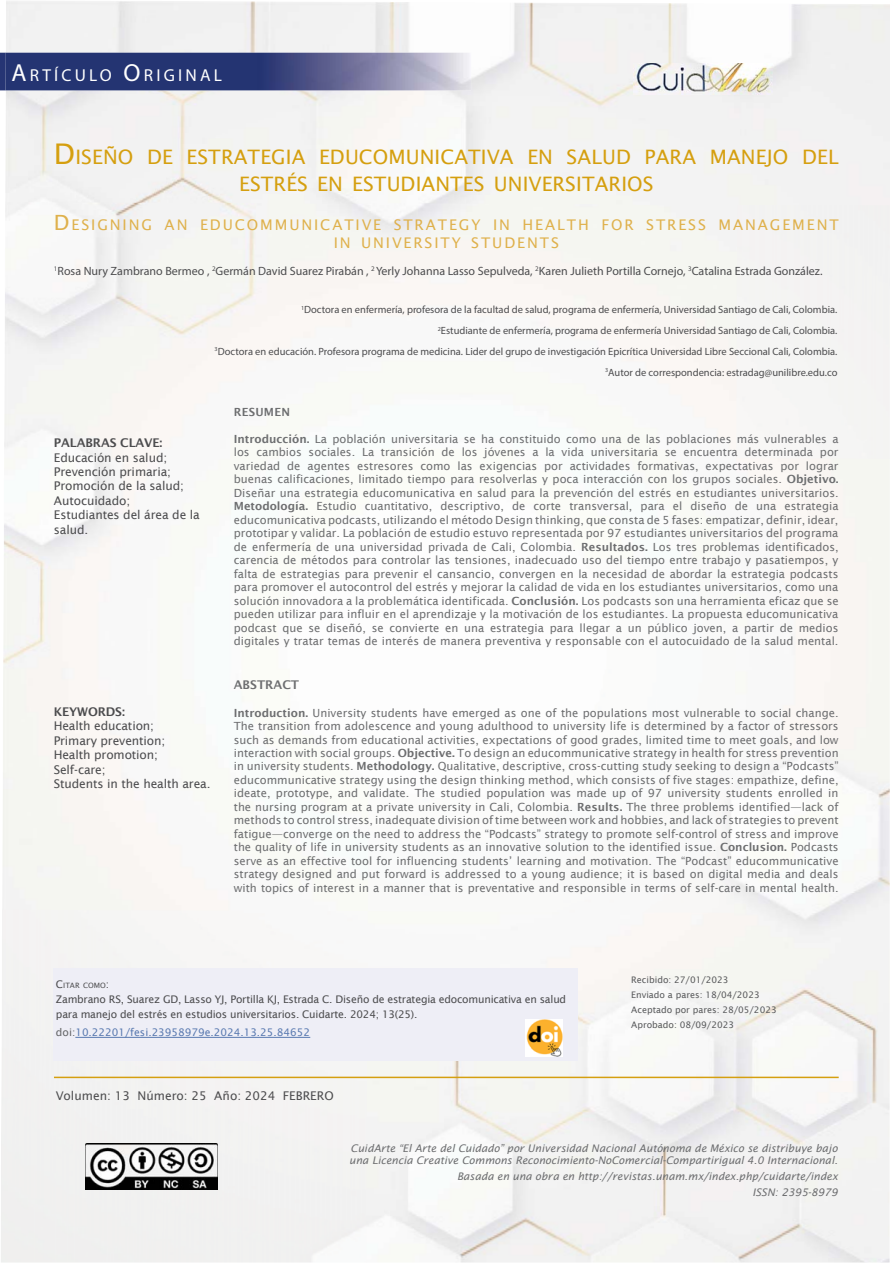
<style>
.page{position:relative;width:893px;height:1263px;background:#fff}
.page>*{position:absolute;margin:0;border:0;box-sizing:border-box;transform-origin:0 0}
.t1{font:19.95px/27px "Lucida Sans";letter-spacing:.005em;color:#d59f0f;text-align:center}
.t2{font:17.25px "Myriad Pro";letter-spacing:.185em;color:#fff}
.t3{font:14.7px/18px "Lucida Sans";letter-spacing:.13em;color:#dfb14c;text-align:center}
.t4{font:12px/14.4px "Lucida Sans";letter-spacing:-.01em;color:#4c4c4e}
.t5{font:12px "Myriad Pro";color:#4c4c4e}
.t6{font:600 12px "Lucida Sans";letter-spacing:-.01em;color:#4c4c4e}
.t7{font:600 12px "Lucida Sans";color:#6d6e70}
.t8{font:11.25px/13.5px "Lucida Sans";color:#6d6e70;text-align:justify}
.t9{font:600 11.25px "Lucida Sans";letter-spacing:.02em;color:#6d6e70}
.t10{font:10.5px/20.7px "Myriad Pro";color:#4c4c4e;text-align:right}
.t11{font:italic 10.5px/12px "Lucida Sans";color:#6d6e70}
.t12{font:10.5px/15px "Lucida Sans";letter-spacing:-.02em;color:#4c4c4e}
.t13{font:10.5px "Lucida Sans";color:#5979b0}
.t14{font:9px/15px "Lucida Sans";color:#58595b}
.t15{font:7.35px "Lucida Sans";color:#4c4c4e}
.s1{font-size:24.75px}
.s2{font-size:28.5px}
.s3{font-size:21px}
.s4{font-weight:600}
.s5{font-size:10.5px}
.s6{color:#636466}
</style>
<div class="page">
<div style="left:1px;top:911px;width:365px;height:351px;background:#f2f2f1"></div>
<div style="left:2px;top:558px;width:227px;height:353px;background:#f8f7f4"></div>
<img style="left:4px;top:205px;width:365px;height:353px">
<img style="left:4px;top:1px;width:628px;height:204px">
<img style="left:366px;top:913px;width:367px;height:350px">
<img style="left:632px;top:3px;width:258px;height:203px">
<img style="left:733px;top:457px;width:157px;height:806px">
<div style="left:54px;top:968px;width:524px;height:93px;background:#eeeef6"></div>
<hr style="left:54px;top:1077px;width:785px;height:1px;background:#d59f0f">
<hr style="left:75px;top:1037px;width:235px;height:1px;background:#5979b0">
<div style="left:0;top:53px;width:6px;height:37px;background:#263574"></div>
<img style="left:6px;top:53px;width:465px;height:37px">
<img style="left:633px;top:63px;width:139px;height:32px">
<img style="left:85px;top:1144px;width:132px;height:46px">
<img style="left:525px;top:1020px;width:38px;height:37px">
<h2 class="t2" style="left:11px;top:65px;width:212px"><span class="s1">A</span>RTÍCULO <span class="s1">O</span>RIGINAL</h2>
<h1 class="t1" style="left:54px;top:143px;width:786px"><span class="s2">D</span>ISEÑO DE ESTRATEGIA EDUCOMUNICATIVA EN SALUD PARA MANEJO DEL<br>ESTRÉS EN ESTUDIANTES UNIVERSITARIOS</h1>
<h3 class="t3" style="left:54px;top:216px;width:786px"><span class="s3">D</span>ESIGNING AN EDUCOMMUNICATIVE STRATEGY IN HEALTH FOR STRESS MANAGEMENT<br>IN UNIVERSITY STUDENTS</h3>
<p class="t5" style="left:54px;top:267px;width:770px"><sup>1</sup>Rosa Nury Zambrano Bermeo , <sup>2</sup>Germán David Suarez Pirabán , <sup>2</sup> Yerly Johanna Lasso Sepulveda, <sup>2</sup>Karen Julieth Portilla Cornejo, <sup>3</sup>Catalina Estrada González.</p>
<p class="t10" style="left:215px;top:300px;width:624px"><sup>1</sup>Doctora en enfermería, profesora de la facultad de salud, programa de enfermería, Universidad Santiago de Cali, Colombia.<br><sup>2</sup>Estudiante de enfermería, programa de enfermería Universidad Santiago de Cali, Colombia.<br><sup>3</sup>Doctora en educación. Profesora programa de medicina. Lider del grupo de investigación Epicrítica Universidad Libre Seccional Cali, Colombia.<br><sup>3</sup>Autor de correspondencia: estradag@unilibre.edu.co</p>
<p class="t6" style="left:54px;top:436px;width:110px">PALABRAS CLAVE:</p>
<p class="t4" style="left:54px;top:450px;width:147px">Educación en salud;<br>Prevención primaria;<br>Promoción de la salud;<br>Autocuidado;<br>Estudiantes del área de la salud.</p>
<p class="t6" style="left:54px;top:704px;width:73px">KEYWORDS:</p>
<p class="t4" style="left:54px;top:719px;width:158px">Health education;<br>Primary prevention;<br>Health promotion;<br>Self-care;<br>Students in the health area.</p>
<p class="t9" style="left:234px;top:405px;width:58px">RESUMEN</p>
<p class="t8" style="left:234px;top:432px;width:606px"><span class="s4">Introducción.</span> La población universitaria se ha constituido como una de las poblaciones más vulnerables a los cambios sociales. La transición de los jóvenes a la vida universitaria se encuentra determinada por variedad de agentes estresores como las exigencias por actividades formativas, expectativas por lograr buenas calificaciones, limitado tiempo para resolverlas y poca interacción con los grupos sociales. <span class="s4">Objetivo.<br></span>Diseñar una estrategia educomunicativa en salud para la prevención del estrés en estudiantes universitarios.<br><span class="s4">Metodología.</span> Estudio cuantitativo, descriptivo, de corte transversal, para el diseño de una estrategia educomunicativa podcasts, utilizando el método Design thinking, que consta de 5 fases: empatizar, definir, idear, prototipar y validar. La población de estudio estuvo representada por 97 estudiantes universitarios del programa de enfermería de una universidad privada de Cali, Colombia. <span class="s4">Resultados.</span> Los tres problemas identificados, carencia de métodos para controlar las tensiones, inadecuado uso del tiempo entre trabajo y pasatiempos, y falta de estrategias para prevenir el cansancio, convergen en la necesidad de abordar la estrategia podcasts para promover el autocontrol del estrés y mejorar la calidad de vida en los estudiantes universitarios, como una solución innovadora a la problemática identificada. <span class="s4">Conclusión.</span> Los podcasts son una herramienta eficaz que se pueden utilizar para influir en el aprendizaje y la motivación de los estudiantes. La propuesta educomunicativa podcast que se diseñó, se convierte en una estrategia para llegar a un público joven, a partir de medios digitales y tratar temas de interés de manera preventiva y responsable con el autocuidado de la salud mental.</p>
<p class="t7" style="left:234px;top:677px;width:67px">ABSTRACT</p>
<p class="t8" style="left:234px;top:706px;width:606px"><span class="s4">Introduction.</span> University students have emerged as one of the populations most vulnerable to social change.<br>The transition from adolescence and young adulthood to university life is determined by a factor of stressors such as demands from educational activities, expectations of good grades, limited time to meet goals, and low interaction with social groups. <span class="s4">Objective.</span> To design an educommunicative strategy in health for stress prevention in university students. <span class="s4">Methodology.</span> Qualitative, descriptive, cross-cutting study seeking to design a “Podcasts” educommunicative strategy using the design thinking method, which consists of five stages: empathize, define, ideate, prototype, and validate. The studied population was made up of 97 university students enrolled in the nursing program at a private university in Cali, Colombia. <span class="s4">Results.</span> The three problems identified—lack of methods to control stress, inadequate division of time between work and hobbies, and lack of strategies to prevent fatigue—converge on the need to address the “Podcasts” strategy to promote self-control of stress and improve the quality of life in university students as an innovative solution to the identified issue. <span class="s4">Conclusion.</span> Podcasts serve as an effective tool for influencing students’ learning and motivation. The “Podcast” educommunicative strategy designed and put forward is addressed to a young audience; it is based on digital media and deals with topics of interest in a manner that is preventative and responsible in terms of self-care in mental health.</p>
<p class="t15" style="left:56px;top:981px;width:55px"><span class="s5">C</span>ITAR COMO<span class="s5">:</span></p>
<p class="t12" style="left:56px;top:992px;width:512px">Zambrano RS, Suarez GD, Lasso YJ, Portilla KJ, Estrada C. Diseño de estrategia edocomunicativa en salud para manejo del estrés en estudios universitarios. Cuidarte. 2024; 13(25).</p>
<p class="t13" style="left:56px;top:1026px;width:256px"><span class="s6">doi:</span>10.22201/fesi.23958979e.2024.13.25.84652</p>
<p class="t4" style="left:56px;top:1088px;width:279px">Volumen: 13 Número: 25 Año: 2024 FEBRERO</p>
<p class="t14" style="left:631px;top:972px;width:147px">Recibido: 27/01/2023<br>Enviado a pares: 18/04/2023<br>Aceptado por pares: 28/05/2023<br>Aprobado: 08/09/2023</p>
<p class="t11" style="left:349px;top:1142px;width:490px">CuidArte “El Arte del Cuidado” por Universidad Nacional Autónoma de México se distribuye bajo una Licencia Creative Commons Reconocimiento-NoComercial-Compartirigual 4.0 Internacional.</p>
<p class="t11" style="left:457px;top:1168px;width:382px;line-height:16.2px;text-align:right">Basada en una obra en http://revistas.unam.mx/index.php/cuidarte/index<br>ISSN: 2395-8979</p>
</div>
